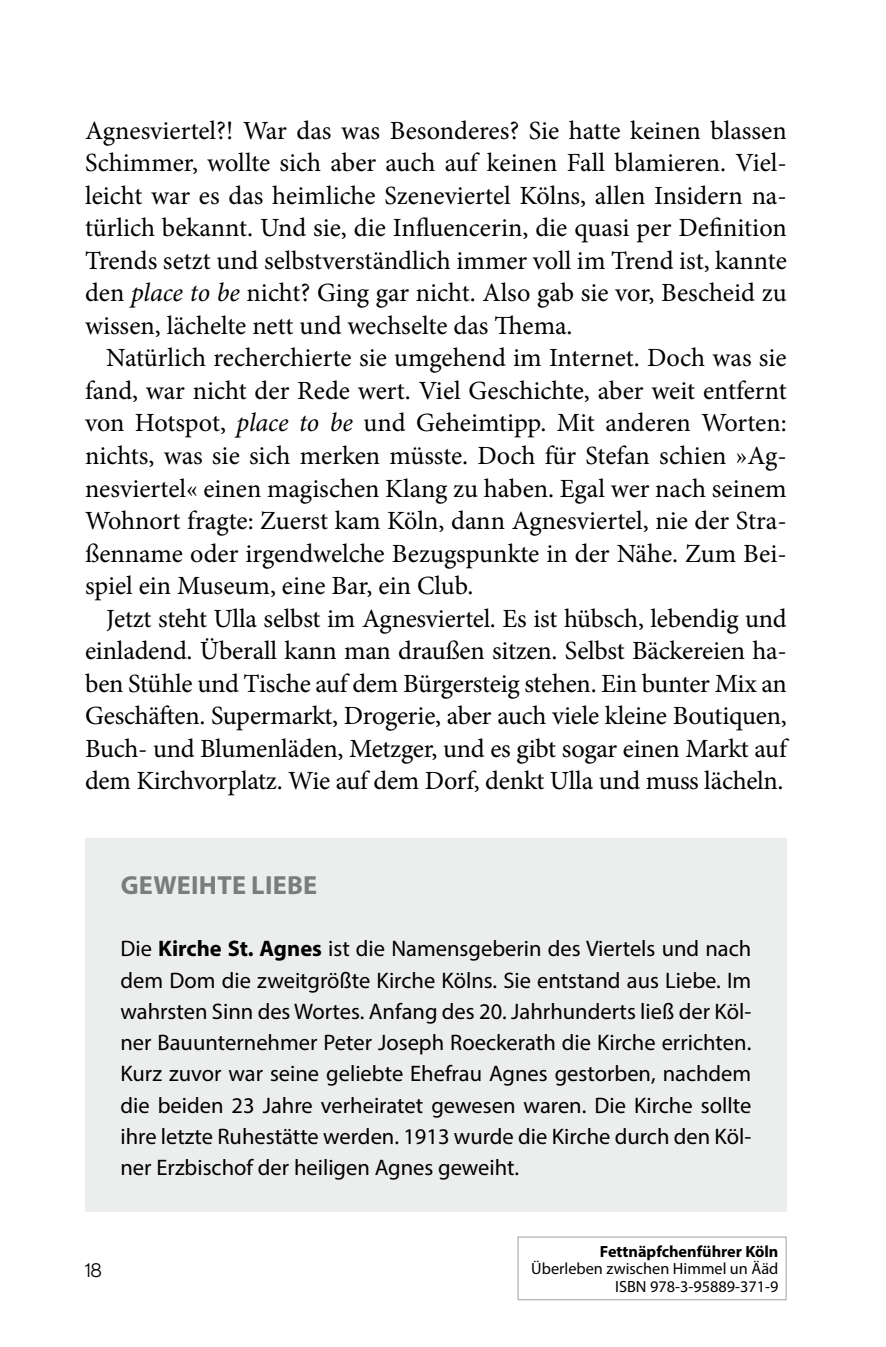
<style>
.page{position:relative;width:886px;height:1347px;background:#fff}
.page>*{position:absolute;margin:0;border:0;box-sizing:border-box;transform-origin:0 0}
.CB-p{font:26.25px/32.5px "Minion Pro";color:#000;text-align:justify}
.CB-p_-10{font:26.25px/32.5px "Minion Pro";letter-spacing:-.01em;color:#000;text-align:justify}
.CB-s1-h1{font:700 26.25px "Myriad Pro";letter-spacing:.01em;color:#7b7c7e}
.CB-s1-p1-last{font:22.5px/31.2px "Myriad Pro";color:#000;text-align:justify}
.t1{font:18.75px "Nobel";color:#000}
.t2{font:16.25px/17.5px "Myriad Pro";color:#000;text-align:right}
.t3{font:700 16.25px "Myriad Pro";color:#000}
.s1{font-style:italic}
.s2{font-weight:700}
</style>
<div class="page">
<div style="left:85px;top:838px;width:702px;height:97px;background:#eceded"></div>
<div style="left:85px;top:904px;width:702px;height:307px;background:#eceded"></div>
<div style="left:517px;top:1236px;width:270px;height:64px;border:1px solid #b1b3b4"></div>
<p class="CB-p" style="left:85px;top:114px;width:703px">Agnesviertel?! War das was Besonderes? Sie hatte keinen blassen Schimmer, wollte sich aber auch auf keinen Fall blamieren. Viel&shy;leicht war es das heimliche Szeneviertel Kölns, allen Insidern na&shy;türlich bekannt. Und sie, die Influencerin, die quasi per Definition Trends setzt und selbstverständlich immer voll im Trend ist, kannte den <span class="s1">place to be</span> nicht? Ging gar nicht. Also gab sie vor, Bescheid zu wissen, lächelte nett und wechselte das Thema.</p>
<p class="CB-p" style="left:85px;top:342px;width:703px;text-indent:21px">Natürlich recherchierte sie umgehend im Internet. Doch was sie fand, war nicht der Rede wert. Viel Geschichte, aber weit entfernt von Hotspot, <span class="s1">place to be</span> und Geheimtipp. Mit anderen Worten: nichts, was sie sich merken müsste. Doch für Stefan schien »Ag&shy;nesviertel« einen magischen Klang zu haben. Egal wer nach seinem Wohnort fragte: Zuerst kam Köln, dann Agnesviertel, nie der Stra&shy;ßenname oder irgendwelche Bezugspunkte in der Nähe. Zum Bei&shy;spiel ein Museum, eine Bar, ein Club.</p>
<p class="CB-p_-10" style="left:85px;top:602px;width:703px;text-indent:21px">Jetzt steht Ulla selbst im Agnesviertel. Es ist hübsch, lebendig und einladend. Überall kann man draußen sitzen. Selbst Bäckereien ha&shy;ben Stühle und Tische auf dem Bürgersteig stehen. Ein bunter Mix an Geschäften. Supermarkt, Drogerie, aber auch viele kleine Boutiquen, Buch- und Blumenläden, Metzger, und es gibt sogar einen Markt auf dem Kirchvorplatz. Wie auf dem Dorf, denkt Ulla und muss lächeln.</p>
<p class="CB-s1-h1" style="left:121px;top:867px;width:198px">GEWEIHTE LIEBE</p>
<p class="CB-s1-p1-last" style="left:120px;top:932px;width:632px">Die <span class="s2">Kirche St. Agnes</span> ist die Namensgeberin des Viertels und nach dem Dom die zweitgrößte Kirche Kölns. Sie entstand aus Liebe. Im wahrsten Sinn des Wortes. Anfang des 20. Jahrhunderts ließ der Köl&shy;ner Bauunternehmer Peter Joseph Roeckerath die Kirche errichten.<br>Kurz zuvor war seine geliebte Ehefrau Agnes gestorben, nachdem die beiden 23 Jahre verheiratet gewesen waren. Die Kirche sollte ihre letzte Ruhestätte werden. 1913 wurde die Kirche durch den Köl&shy;ner Erzbischof der heiligen Agnes geweiht.</p>
<p class="t1" style="left:85px;top:1259px;width:18px">18</p>
<p class="t3" style="left:600px;top:1240px;width:180px">Fettnäpfchenführer Köln</p>
<p class="t2" style="left:531px;top:1260px;width:249px">Überleben zwischen Himmel un Ääd<br>ISBN 978-3-95889-371-9</p>
</div>
